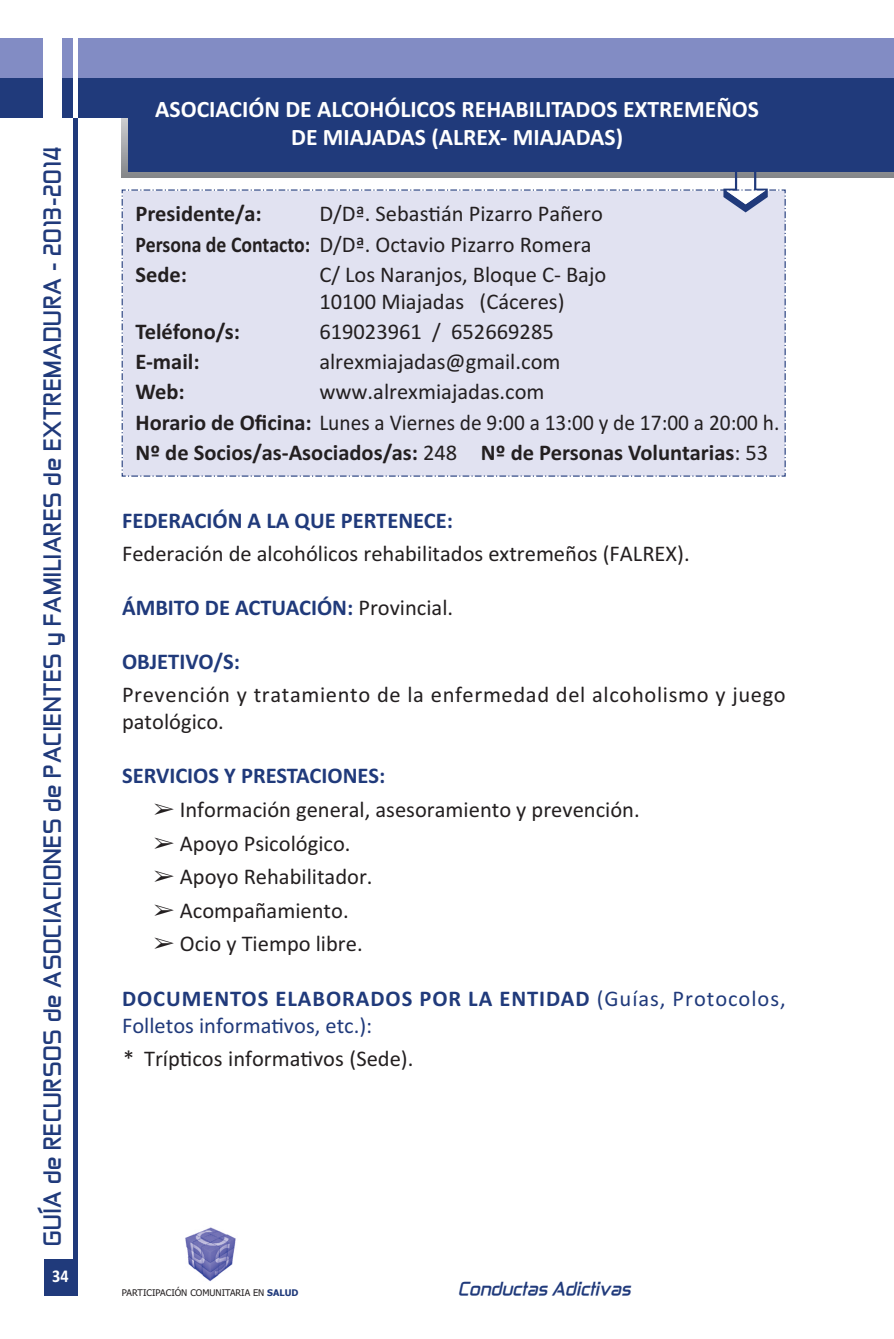
<style>
.page{position:relative;width:894px;height:1339px;background:#fff}
.page>*{position:absolute;margin:0;border:0;box-sizing:border-box;transform-origin:0 0}
.t1{font:23.62px/28.3px "Calibri Bold OTF";color:#fff;text-align:center}
.t2{font:22.5px/30.2px "Calibri";color:#231f20}
.t3{font:22.5px "Calibri Bold OTF";color:#231f20}
.t4{font:22.5px "Calibri Bold OTF";color:#203a7b}
.t5{font:22.5px/27px "Calibri";letter-spacing:.03em;color:#231f20}
.t6{font:22.5px "Calibri Bold OTF";letter-spacing:.04em;color:#203a7b}
.t7{font:22.5px "Calibri";color:#203a7b}
.t8{font:700 19.8px "Zekton";letter-spacing:.045em;color:#203a7b}
.t9{font:18px "Calibri Bold OTF";color:#fff;scale:.9 1}
.t10{font:italic 700 15.75px "Zekton";color:#203a7b}
.t11{font:9.22px "Tahoma";color:#231f20}
.s1{font-family:"Calibri Bold OTF"}
.s2{font-family:"Calibri"}
.s3{font-family:"Calibri";color:#231f20}
.s4{font-weight:700;color:#203a7b}
</style>
<div class="page">
<div style="left:0;top:38px;width:893px;height:41px;background:#828cc4"></div>
<div style="left:0;top:79px;width:893px;height:39px;background:#203a7b"></div>
<div style="left:128px;top:79px;width:765px;height:92px;background:#203a7b"></div>
<div style="left:73px;top:38px;width:5px;height:80px;background:#fff"></div>
<div style="left:73px;top:118px;width:5px;height:1142px;background:#203a7b"></div>
<div style="left:44px;top:1258px;width:34px;height:37px;background:#203a7b"></div>
<div style="left:43px;top:38px;width:18px;height:80px;background:#fff"></div>
<svg style="left:121px;top:166px;width:665px;height:311px"></svg>
<img style="left:185px;top:1227px;width:51px;height:54px">
<p class="t8" style="left:44px;top:1246px;width:1101px;rotate:-90deg">GUÍA de RECURSOS de ASOCIACIONES de PACIENTES y FAMILIARES de EXTREMADURA - 2013-2014</p>
<p class="t9" style="left:52px;top:1269px;width:20px">34</p>
<p class="t1" style="left:155px;top:97px;width:605px">ASOCIACIÓN DE ALCOHÓLICOS REHABILITADOS EXTREMEÑOS<br>DE MIAJADAS (ALREX- MIAJADAS)</p>
<p class="t3" style="left:135px;top:206px;width:128px">Presidente/a:</p>
<p class="t2" style="left:135px;top:201px;width:469px;text-indent:184px">D/Dª. Sebas-án Pizarro Pañero<br><span class="s1">Persona de Contacto:</span> D/Dª. Octavio Pizarro Romera</p>
<p class="t3" style="left:135px;top:266px;width:53px">Sede:</p>
<p class="t2" style="left:319px;top:262px;width:288px;line-height:27px">C/ Los Naranjos, Bloque C- Bajo<br>10100 Miajadas (Cáceres)</p>
<p class="t3" style="left:135px;top:324px;width:106px">Teléfono/s:</p>
<p class="t2" style="left:319px;top:318px;width:236px">619023961 / 652669285</p>
<p class="t3" style="left:135px;top:354px;width:66px">E-mail:</p>
<p class="t2" style="left:319px;top:348px;width:243px">alrexmiajadas@gmail.com</p>
<p class="t3" style="left:135px;top:384px;width:51px">Web:</p>
<p class="t2" style="left:135px;top:378px;width:645px;text-indent:184px">www.alrexmiajadas.com<br><span class="s1">Horario de Oficina:</span> Lunes a Viernes de 9:00 a 13:00 y de 17:00 a 20:00 h.</p>
<p class="t3" style="left:135px;top:444px;width:634px">Nº de Socios/as-Asociados/as: <span class="s2">248</span> Nº de Personas Voluntarias<span class="s2">: 53</span></p>
<p class="t4" style="left:122px;top:512px;width:332px">FEDERACIÓN A LA QUE PERTENECE:</p>
<p class="t2" style="left:122px;top:540px;width:569px">Federación de alcohólicos rehabilitados extremeños (FALREX).</p>
<p class="t4" style="left:122px;top:599px;width:333px">ÁMBITO DE ACTUACIÓN: <span class="s3">Provincial.</span></p>
<p class="t4" style="left:122px;top:653px;width:119px">OBJETIVO/S:</p>
<p class="t5" style="left:122px;top:683px;width:665px">Prevención y tratamiento de la enfermedad del alcoholismo y juego patológico.</p>
<p class="t4" style="left:122px;top:768px;width:265px">SERVICIOS Y PRESTACIONES:</p>
<p class="t2" style="left:154px;top:796px;width:487px">➢ Información general, asesoramiento y prevención.</p>
<p class="t2" style="left:154px;top:829px;width:198px">➢ Apoyo Psicológico.</p>
<p class="t2" style="left:154px;top:863px;width:220px">➢ Apoyo Rehabilitador.</p>
<p class="t2" style="left:154px;top:897px;width:196px">➢ Acompañamiento.</p>
<p class="t2" style="left:154px;top:930px;width:210px">➢ Ocio y Tiempo libre.</p>
<p class="t6" style="left:122px;top:990px;width:665px">DOCUMENTOS ELABORADOS POR LA ENTIDAD <span class="s2">(Guías, Protocolos,</span></p>
<p class="t7" style="left:122px;top:1017px;width:252px">Folletos informa-vos, etc.):</p>
<p class="t2" style="left:123px;top:1045px;width:292px">* Tríp-cos informa-vos (Sede).</p>
<p class="t11" style="left:122px;top:1286px;width:178px">PARTICIPACIÓN COMUNITARIA EN <span class="s4">SALUD</span></p>
<p class="t10" style="left:458px;top:1281px;width:177px">Conductas Adictivas</p>
</div>
